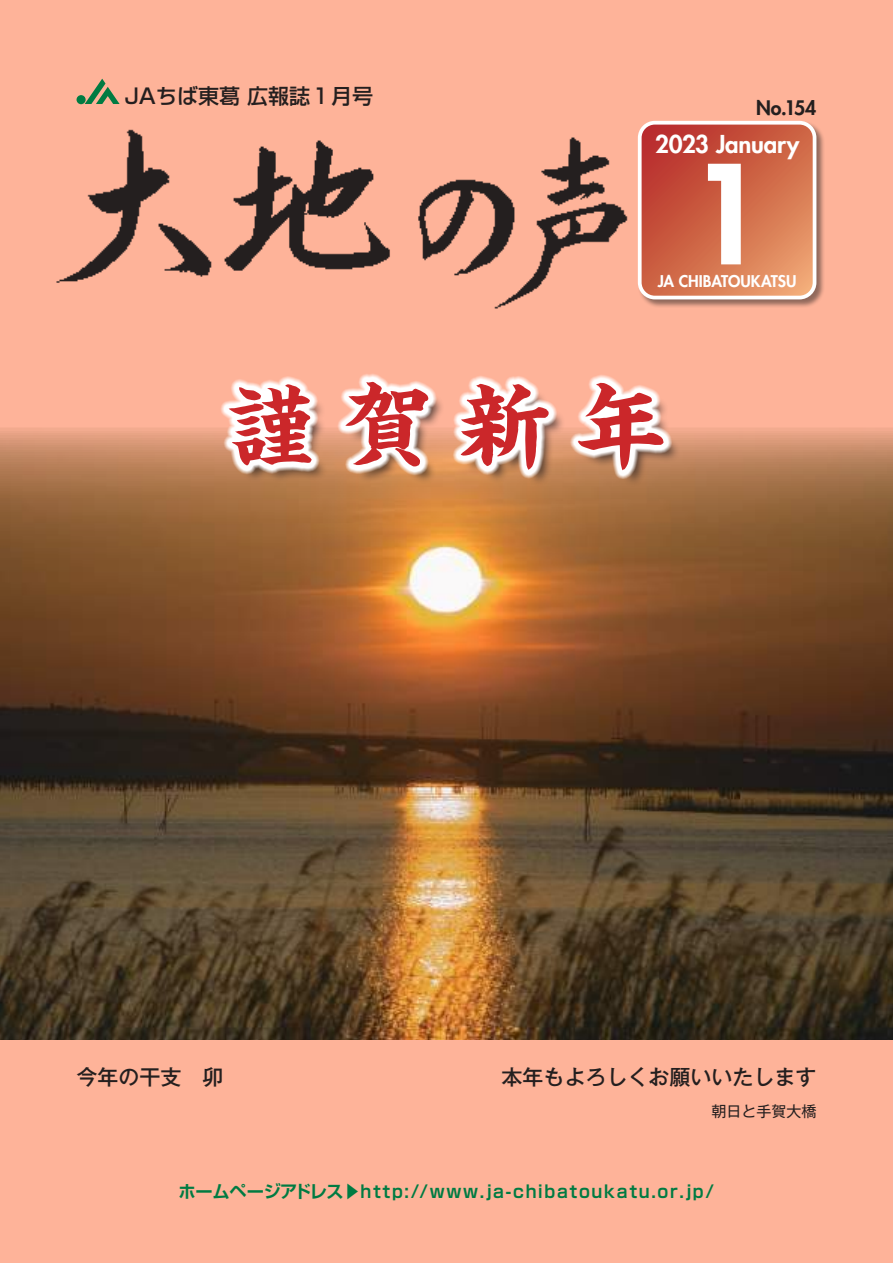
<style>
.page{position:relative;width:893px;height:1263px;background:#feb399}
.page>*{position:absolute;margin:0;border:0;box-sizing:border-box;transform-origin:0 0}
.t1{font:800 133.5px "Futura Std";color:#fff}
.t2{font:700 90px "Kaisho MCBK1 Pro De";color:#cb272a}
.t3{font:800 24px "Futura Std";letter-spacing:-.01em;color:#fff}
.t4{font:500 21px "Gothic MB101 Pro";color:#241f1f}
.t5{font:500 21px "Shin Go Pro";color:#241f1f}
.t6{font:800 19.5px "Futura Std";color:#241f1f}
.t7{font:700 17.25px "Shin Go Pro De";letter-spacing:.1em;color:#007b42}
.t8{font:800 15.75px "Futura Std";letter-spacing:-.01em;color:#fff}
.t9{font:15px "Gothic MB101 Pro";color:#241f1f}
</style>
<div class="page">
<img style="left:56px;top:129px;width:572px;height:180px">
<img style="left:0;top:428px;width:893px;height:612px">
<div style="left:77px;top:95px;width:9px;height:9px;background:#007b42;border-radius:50%"></div>
<svg style="left:85px;top:79px;width:35px;height:25px"></svg>
<div style="left:637px;top:120px;width:188px;height:188px;background:#241f1f;opacity:.5"></div>
<svg style="left:640px;top:123px;width:175px;height:175px;background:#cf6648"></svg>
<div style="left:638px;top:121px;width:178px;height:178px;border:4px solid #fff;border-radius:15px"></div>
<div style="left:231px;top:383px;width:449px;height:104px;background:#241f1f;opacity:.75"></div>
<svg style="left:220px;top:374px;width:452px;height:105px"></svg>
<p class="t5" style="left:125px;top:79px;width:250px">JAちば東葛広報誌１月号</p>
<p class="t6" style="left:756px;top:95px;width:62px">No.154</p>
<h3 class="t3" style="left:655px;top:129px;width:145px">2023 January</h3>
<h1 class="t1" style="left:689px;top:131px;width:79px">1</h1>
<p class="t8" style="left:658px;top:271px;width:140px">JA CHIBATOUKATSU</p>
<h2 class="t2" style="left:226px;top:349px;width:442px">謹賀新年</h2>
<p class="t4" style="left:77px;top:1059px;width:148px">今年の干支　卯</p>
<p class="t4" style="left:501px;top:1059px;width:316px">本年もよろしくお願いいたします</p>
<p class="t9" style="left:711px;top:1099px;width:106px">朝日と手賀大橋</p>
<p class="t7" style="left:179px;top:1178px;width:537px">ホームページアドレス▶http://www.ja-chibatoukatu.or.jp/</p>
</div>
